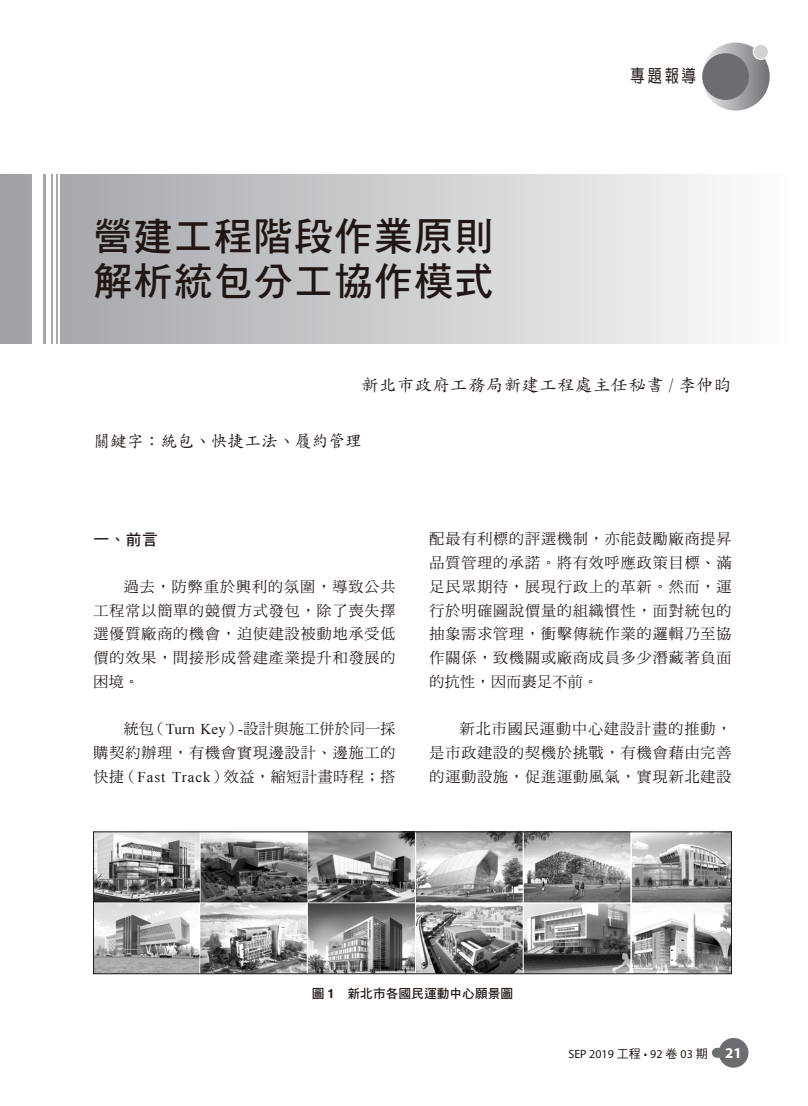
<style>
.page{position:relative;width:808px;height:1106px;background:#fff}
.page>*{position:absolute;margin:0;border:0;box-sizing:border-box;transform-origin:0 0}
.篇名-中文{font:39px/45px "DF Hei Std W7";letter-spacing:.03em;color:#211613}
.書眉{font:17.85px "DF Yuan Std W5";color:#211613;scale:.8 1}
.作者{font:17.25px "DF Kai Shu Std W5";letter-spacing:.035em;color:#211613}
.關鍵字-中文{font:17.25px "DF Biao Kai Shu Std W5";letter-spacing:.025em;color:#211613;scale:.95 1}
.大標一{font:15.75px "DF Hei Std W7";color:#211613}
.內文{font:15px/23.9px "DF Ming Std W5";letter-spacing:.065em;color:#211613;text-align:justify}
.頁碼{font:700 15px "Myriad Pro";color:#fff}
.圖說{font:12.75px "DF Hei Std W7";color:#211613}
.頁碼旁文字{font:12px "Myriad Pro";color:#211613}
.s1{font-family:"Times New Roman"}
.s2{font-family:"Helvetica";font-weight:700}
.s3{font-family:"DF Hei Std W5"}
</style>
<div class="page">
<div style="left:719px;top:1037px;width:29px;height:30px;background:#6c6d70;border-radius:50%"></div>
<div style="left:712px;top:1047px;width:26px;height:10px;background:#6c6d70;border-radius:5px"></div>
<svg style="left:702px;top:43px;width:68px;height:68px;background:#9e9fa2"></svg>
<div style="left:702px;top:53px;width:47px;height:47px;background:#6c6d70;border-radius:50%"></div>
<div style="left:753px;top:44px;width:15px;height:15px;background:#d1d2d4;border-radius:50%"></div>
<div style="left:753px;top:44px;width:16px;height:16px;border:1px solid #fff;border-radius:50%"></div>
<div style="left:0;top:174px;width:808px;height:169px;background:linear-gradient(to right,#a0a1a5,#fdfefe)"></div>
<div style="left:32px;top:171px;width:10px;height:176px;background:#fff"></div>
<div style="left:46px;top:171px;width:5px;height:176px;background:#fff"></div>
<hr style="left:53px;top:171px;width:3px;height:176px;background:#fff">
<hr style="left:58px;top:171px;width:2px;height:176px;background:#fff">
<img style="left:95px;top:833px;width:635px;height:139px">
<div style="left:93px;top:831px;width:639px;height:143px;border:1px solid #231f20"></div>
<p class="篇名-中文" style="left:94px;top:213px;width:401px">營建工程階段作業原則解析統包分工協作模式</p>
<p class="書眉" style="left:630px;top:66px;width:83px">專題報導</p>
<p class="作者" style="left:361px;top:375px;width:371px">新北市政府工務局新建工程處主任秘書 / 李仲昀</p>
<p class="關鍵字-中文" style="left:94px;top:431px;width:284px">關鍵字：統包、快捷工法、履約管理</p>
<p class="大標一" style="left:94px;top:530px;width:66px">一、前言</p>
<p class="內文" style="left:94px;top:574px;width:304px;text-indent:30px">過去，防弊重於興利的氛圍，導致公共工程常以簡單的競價方式發包，除了喪失擇選優質廠商的機會，迫使建設被動地承受低價的效果，間接形成營建產業提升和發展的困境。</p>
<p class="內文" style="left:94px;top:717px;width:304px;text-indent:30px">統包（<span class="s1">Turn Key</span>）<span class="s1">-</span>設計與施工併於同一採購契約辦理，有機會實現邊設計、邊施工的快捷（<span class="s1">Fast Track</span>）效益，縮短計畫時程；搭</p>
<p class="內文" style="left:429px;top:526px;width:304px">配最有利標的評選機制，亦能鼓勵廠商提昇品質管理的承諾。將有效呼應政策目標、滿足民眾期待，展現行政上的革新。然而，運行於明確圖說價量的組織慣性，面對統包的抽象需求管理，衝擊傳統作業的邏輯乃至協作關係，致機關或廠商成員多少潛藏著負面的抗性，因而裹足不前。</p>
<p class="內文" style="left:429px;top:717px;width:304px;text-indent:30px">新北市國民運動中心建設計畫的推動，是市政建設的契機於挑戰，有機會藉由完善的運動設施，促進運動風氣，實現新北建設</p>
<p class="圖說" style="left:312px;top:986px;width:203px">圖 <span class="s2">1</span> 新北市各國民運動中心願景圖</p>
<p class="頁碼旁文字" style="left:568px;top:1046px;width:141px">SEP 2019 <span class="s3">工程</span> • 92 <span class="s3">卷</span> 03 <span class="s3">期</span></p>
<p class="頁碼" style="left:725px;top:1043px;width:18px">21</p>
</div>
